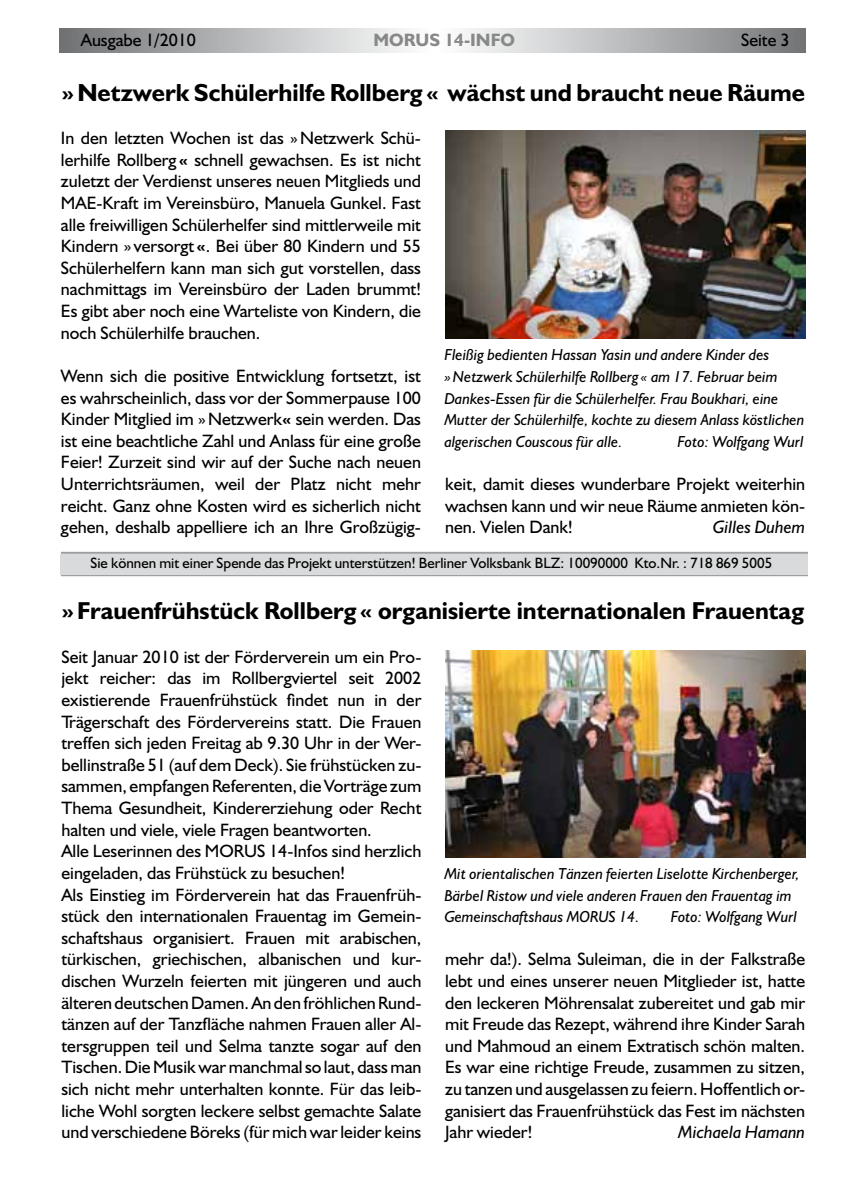
<style>
.page{position:relative;width:842px;height:1191px;background:#fff}
.page>*{position:absolute;margin:0;border:0;box-sizing:border-box;transform-origin:0 0}
.t1{font:700 24.8px "Humanist 521 BT";color:#000}
.t2{font:700 24.6px "Humanist 521 BT";color:#000}
.t3{font:18px/21.6px "Humanist 521 BT";color:#000;text-align:justify}
.t4{font:italic 18px "Humanist 521 BT";color:#000}
.t5{font:700 18px "Humanist 521 BT";color:#87888a}
.t6{font:italic 16px/21.6px "Humanist 521 BT";color:#000}
.t7{font:15px "Humanist 521 BT";color:#000}
.s1{font-weight:700}
</style>
<div class="page">
<svg style="left:60px;top:28px;width:745px;height:24px;background:#babbbc"></svg>
<img style="left:445px;top:131px;width:360px;height:208px">
<img style="left:445px;top:650px;width:360px;height:207px">
<hr style="left:61px;top:552px;width:747px;height:2px;background:#9c9e9f">
<hr style="left:61px;top:574px;width:747px;height:2px;background:#9c9e9f">
<div style="left:61px;top:553px;width:747px;height:21px;background:#d9dadb"></div>
<p class="t3" style="left:81px;top:29px;width:117px">Ausgabe 1/2010</p>
<p class="t5" style="left:374px;top:29px;width:143px">MORUS 14-INFO</p>
<p class="t3" style="left:741px;top:29px;width:50px">Seite 3</p>
<h1 class="t1" style="left:61px;top:78px;width:745px">»Netzwerk Schülerhilfe Rollberg« wächst und braucht neue Räume</h1>
<p class="t3" style="left:61px;top:127px;width:362px">In den letzten Wochen ist das »Netzwerk Schü&shy;lerhilfe Rollberg<span class="s1">«</span> schnell gewachsen. Es ist nicht zuletzt der Verdienst unseres neuen Mitglieds und MAE-Kraft im Vereinsbüro, Manuela Gunkel. Fast alle freiwilligen Schülerhelfer sind mittlerweile mit Kindern » versorgt<span class="s1">«</span>. Bei über 80 Kindern und 55<br>Schülerhelfern kann man sich gut vorstellen, dass nachmittags im Vereinsbüro der Laden brummt!<br>Es gibt aber noch eine Warteliste von Kindern, die noch Schülerhilfe brauchen.</p>
<p class="t3" style="left:61px;top:364px;width:362px">Wenn sich die positive Entwicklung fortsetzt, ist es wahrscheinlich, dass vor der Sommerpause 100<br>Kinder Mitglied im »Netzwerk<span class="s1">«</span> sein werden. Das ist eine beachtliche Zahl und Anlass für eine große Feier! Zurzeit sind wir auf der Suche nach neuen Unterrichtsräumen, weil der Platz nicht mehr reicht. Ganz ohne Kosten wird es sicherlich nicht gehen, deshalb appelliere ich an Ihre Großzügig-</p>
<p class="t6" style="left:444px;top:344px;width:362px">Fleißig bedienten Hassan Yasin und andere Kinder des »Netzwerk Schülerhilfe Rollberg « am 17. Februar beim Dankes-Essen für die Schülerhelfer. Frau Boukhari, eine Mutter der Schülerhilfe, kochte zu diesem Anlass köstlichen algerischen Couscous für alle.</p>
<p class="t6" style="left:677px;top:430px;width:128px">Foto: Wolfgang Wurl</p>
<p class="t3" style="left:445px;top:472px;width:361px">keit, damit dieses wunderbare Projekt weiterhin wachsen kann und wir neue Räume anmieten kön&shy;nen. Vielen Dank!</p>
<p class="t4" style="left:713px;top:516px;width:94px">Gilles Duhem</p>
<p class="t7" style="left:91px;top:554px;width:683px">Sie können mit einer Spende das Projekt unterstützen! Berliner Volksbank BLZ: 10090000 Kto.Nr. : 718 869 5005</p>
<h2 class="t2" style="left:61px;top:595px;width:744px">»Frauenfrühstück Rollberg« organisierte internationalen Frauentag</h2>
<p class="t3" style="left:61px;top:645px;width:362px;text-align:left">Seit Januar 2010 ist der Förderverein um ein Pro&shy;jekt reicher: das im Rollbergviertel seit 2002 existierende Frauenfrühstück findet nun in der Trägerschaft des Fördervereins statt. Die Frauen treffen sich jeden Freitag ab 9.30 Uhr in der Wer&shy;bellinstraße 51 (auf dem Deck). Sie frühstücken zu&shy;sammen, empfangen Referenten, die Vorträge zum Thema Gesundheit, Kindererziehung oder Recht halten und viele, viele Fragen beantworten.<br>Alle Leserinnen des MORUS 14-Infos sind herzlich eingeladen, das Frühstück zu besuchen!<br>Als Einstieg im Förderverein hat das Frauenfrüh&shy;stück den internationalen Frauentag im Gemein&shy;schaftshaus organisiert. Frauen mit arabischen, türkischen, griechischen, albanischen und kur&shy;dischen Wurzeln feierten mit jüngeren und auch älteren deutschen Damen. An den fröhlichen Rund&shy;tänzen auf der Tanzfläche nahmen Frauen aller Al&shy;tersgruppen teil und Selma tanzte sogar auf den Tischen. Die Musik war manchmal so laut, dass man sich nicht mehr unterhalten konnte. Für das leib&shy;liche Wohl sorgten leckere selbst gemachte Salate und verschiedene Böreks (für mich war leider keins</p>
<p class="t6" style="left:444px;top:862px;width:357px">Mit orientalischen Tänzen feierten Liselotte Kirchenberger,<br>Bärbel Ristow und viele anderen Frauen den Frauentag im<br>Gemeinschaftshaus MORUS 14.</p>
<p class="t6" style="left:671px;top:905px;width:128px">Foto: Wolfgang Wurl</p>
<p class="t3" style="left:445px;top:948px;width:362px">mehr da!). Selma Suleiman, die in der Falkstraße lebt und eines unserer neuen Mitglieder ist, hatte den leckeren Möhrensalat zubereitet und gab mir mit Freude das Rezept, während ihre Kinder Sarah und Mahmoud an einem Extratisch schön malten.<br>Es war eine richtige Freude, zusammen zu sitzen, zu tanzen und ausgelassen zu feiern. Hoffentlich or&shy;ganisiert das Frauenfrühstück das Fest im nächsten Jahr wieder!</p>
<p class="t4" style="left:678px;top:1121px;width:128px">Michaela Hamann</p>
</div>
